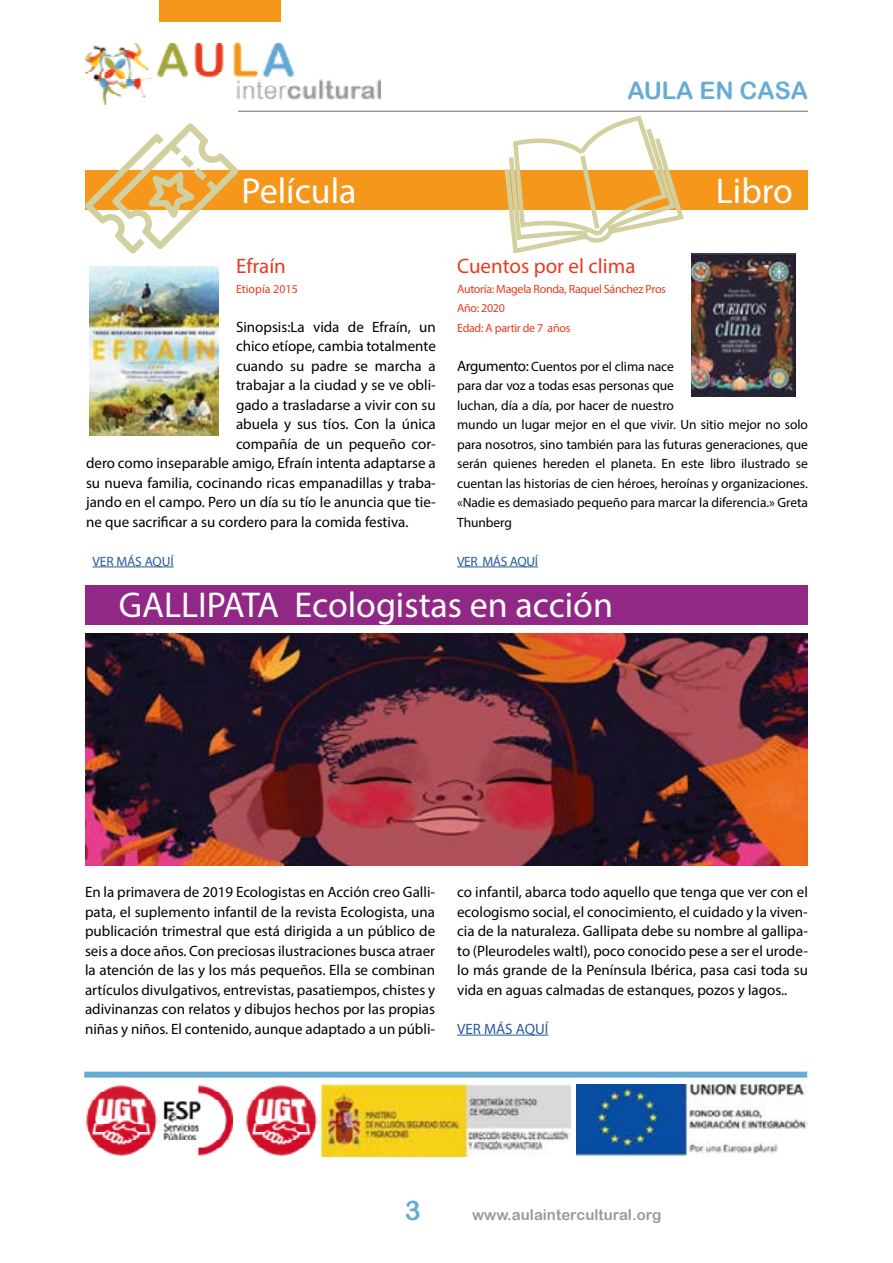
<style>
.page{position:relative;width:893px;height:1263px;background:#fff}
.page>*{position:absolute;margin:0;border:0;box-sizing:border-box;transform-origin:0 0}
.t1{font:36px "Myriad Pro";color:#fff}
.t2{font:27px "Arial Rounded MT Bold";color:#67acd5}
.t3{font:24px "Arial Rounded MT Bold";color:#67acd5}
.t4{font:21px "Myriad Pro";color:#e73b1f}
.t5{font:15px/19.5px "Myriad Pro";color:#000;text-align:justify}
.t6{font:15px "Arial Rounded MT Bold";color:#9a999a}
.t7{font:15px "Myriad Pro";color:#275b9b}
.t8{font:13.5px/19.5px "Myriad Pro";letter-spacing:-.005em;color:#000}
.t9{font:13.5px "Myriad Pro";letter-spacing:-.02em;color:#275b9b}
.t10{font:12px/19.5px "Myriad Pro";letter-spacing:-.025em;color:#e73b1f}
.t11{font:12px "Myriad Pro";color:#e73b1f}
.s1{font-size:15px}
</style>
<div class="page">
<img style="left:85px;top:43px;width:295px;height:61px">
<div style="left:159px;top:0;width:122px;height:21px;background:#f4971b"></div>
<hr style="left:238px;top:111px;width:570px;height:1px;background:#9a999a">
<hr style="left:457px;top:1035px;width:91px;height:1px;background:#275b9b">
<img style="left:86px;top:1085px;width:146px;height:71px">
<img style="left:246px;top:1085px;width:71px;height:71px">
<div style="left:84px;top:1071px;width:723px;height:6px;background:#67acd5"></div>
<hr style="left:92px;top:567px;width:82px;height:1px;background:#275b9b">
<div style="left:85px;top:170px;width:723px;height:40px;background:#f4971b"></div>
<svg style="left:85px;top:123px;width:153px;height:131px"></svg>
<hr style="left:457px;top:567px;width:81px;height:1px;background:#275b9b">
<img style="left:89px;top:266px;width:130px;height:170px">
<div style="left:85px;top:585px;width:723px;height:40px;background:#922885"></div>
<svg style="left:504px;top:115px;width:180px;height:139px"></svg>
<img style="left:85px;top:633px;width:723px;height:232px">
<img style="left:576px;top:1085px;width:232px;height:72px">
<img style="left:322px;top:1085px;width:248px;height:72px">
<img style="left:691px;top:254px;width:105px;height:143px">
<h3 class="t3" style="left:627px;top:76px;width:182px">AULA EN CASA</h3>
<h1 class="t1" style="left:241px;top:168px;width:117px">Película</h1>
<h1 class="t1" style="left:716px;top:168px;width:79px">Libro</h1>
<h3 class="t4" style="left:236px;top:253px;width:51px">Efraín</h3>
<p class="t11" style="left:236px;top:281px;width:63px">Etiopía 2015</p>
<p class="t5" style="left:236px;top:316px;width:201px">Sinopsis:La vida de Efraín, un</p>
<p class="t5" style="left:236px;top:336px;width:201px">chico etíope, cambia totalmente</p>
<p class="t5" style="left:236px;top:355px;width:201px">cuando su padre se marcha a</p>
<p class="t5" style="left:236px;top:375px;width:201px">trabajar a la ciudad y se ve obli-</p>
<p class="t5" style="left:236px;top:394px;width:201px">gado a trasladarse a vivir con su</p>
<p class="t5" style="left:236px;top:414px;width:201px">abuela y sus tíos. Con la única</p>
<p class="t5" style="left:236px;top:433px;width:201px">compañía de un pequeño cor-</p>
<p class="t5" style="left:86px;top:453px;width:351px">dero como inseparable amigo, Efraín intenta adaptarse a</p>
<p class="t5" style="left:86px;top:472px;width:351px">su nueva familia, cocinando ricas empanadillas y traba-</p>
<p class="t5" style="left:86px;top:492px;width:351px">jando en el campo. Pero un día su tío le anuncia que tie-</p>
<p class="t5" style="left:86px;top:511px;width:324px">ne que sacrificar a su cordero para la comida festiva.</p>
<p class="t9" style="left:92px;top:553px;width:83px">VER MÁS AQUÍ</p>
<h3 class="t4" style="left:457px;top:253px;width:180px">Cuentos por el clima</h3>
<p class="t10" style="left:457px;top:279px;width:210px">Autoría: Magela Ronda, Raquel Sánchez Pros<br>Año: 2020<br>Edad: A partir de 7 años</p>
<p class="t8" style="left:457px;top:356px;width:352px"><span class="s1">Argumento:</span> Cuentos por el clima nace<br>para dar voz a todas esas personas que<br>luchan, día a día, por hacer de nuestro<br>mundo un lugar mejor en el que vivir. Un sitio mejor no solo para nosotros, sino también para las futuras generaciones, que serán quienes hereden el planeta. En este libro ilustrado se cuentan las historias de cien héroes, heroínas y organizaciones. «Nadie es demasiado pequeño para marcar la diferencia.» Greta Thunberg</p>
<p class="t9" style="left:457px;top:553px;width:82px">VER MÁS AQUÍ</p>
<h1 class="t1" style="left:119px;top:582px;width:496px">GALLIPATA Ecologistas en acción</h1>
<p class="t5" style="left:85px;top:882px;width:352px">En la primavera de 2019 Ecologistas en Acción creo Galli&shy;pata, el suplemento infantil de la revista Ecologista, una publicación trimestral que está dirigida a un público de seis a doce años. Con preciosas ilustraciones busca atraer la atención de las y los más pequeños. Ella se combinan artículos divulgativos, entrevistas, pasatiempos, chistes y adivinanzas con relatos y dibujos hechos por las propias niñas y niños. El contenido, aunque adaptado a un públi-</p>
<p class="t5" style="left:457px;top:882px;width:352px">co infantil, abarca todo aquello que tenga que ver con el ecologismo social, el conocimiento, el cuidado y la viven&shy;cia de la naturaleza. Gallipata debe su nombre al gallipa&shy;to (Pleurodeles waltl), poco conocido pese a ser el urode&shy;lo más grande de la Península Ibérica, pasa casi toda su vida en aguas calmadas de estanques, pozos y lagos..</p>
<p class="t7" style="left:457px;top:1019px;width:93px">VER MÁS AQUÍ</p>
<h2 class="t2" style="left:405px;top:1195px;width:18px">3</h2>
<p class="t6" style="left:472px;top:1206px;width:191px">www.aulaintercultural.org</p>
</div>
